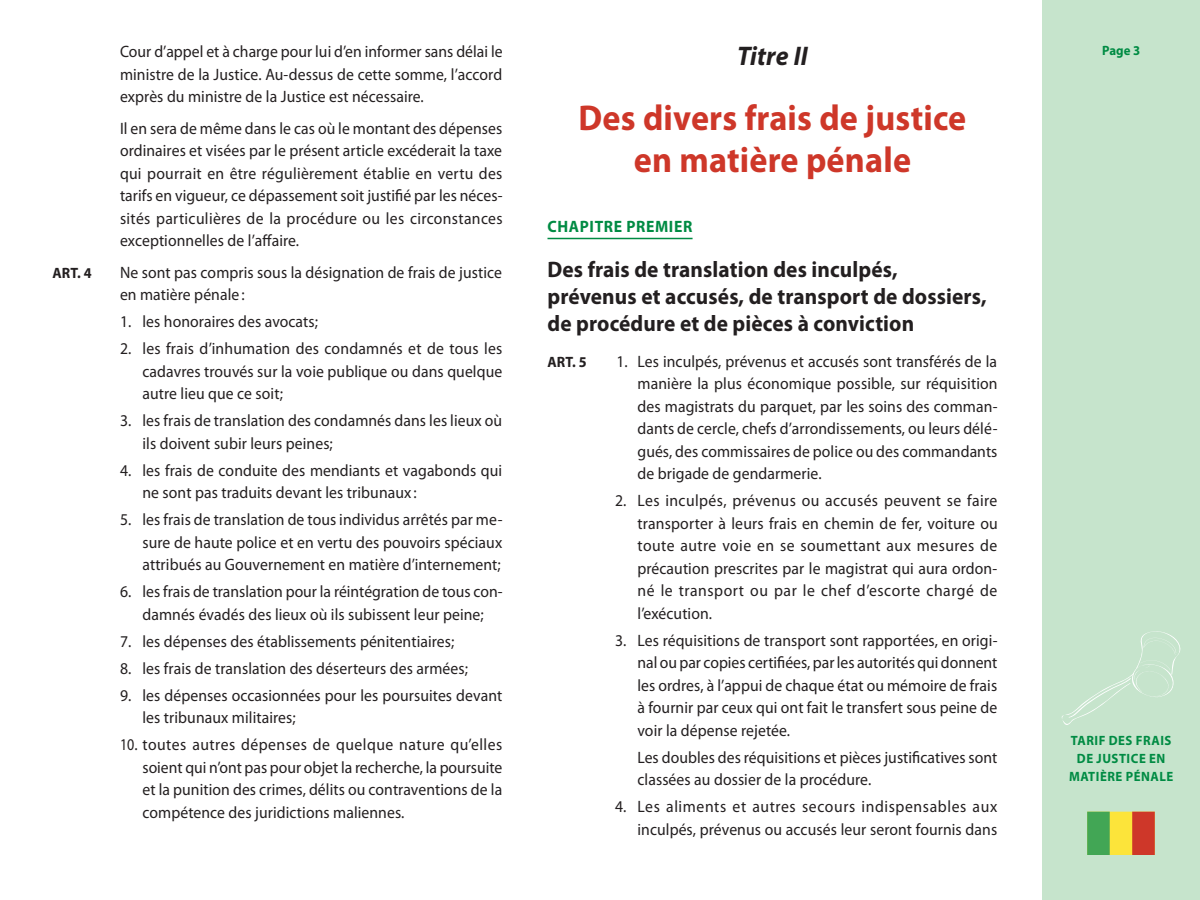
<style>
.page{position:relative;width:1200px;height:900px;background:#fff}
.page>*{position:absolute;margin:0;border:0;box-sizing:border-box;transform-origin:0 0}
.t1{font:700 36px/42px "Myriad Pro";letter-spacing:.005em;color:#ce3729;text-align:center;scale:.95 1}
.t2{font:italic 700 27px "Myriad Pro";letter-spacing:.005em;color:#231f20;scale:.95 1}
.t3{font:700 22.5px/27px "Myriad Pro";letter-spacing:.005em;color:#231f20;scale:.95 1}
.t4{font:16.5px/22.5px "Myriad Pro";letter-spacing:.005em;color:#231f20;scale:.95 1}
.t5{font:16.5px/22.5px "Myriad Pro";letter-spacing:.005em;color:#231f20;text-align:justify;scale:.85 1}
.t6{font:700 16.5px "Myriad Pro";letter-spacing:.04em;color:#008b43;scale:.95 1}
.t7{font:700 15px "Myriad Pro";letter-spacing:.005em;color:#231f20;scale:.95 1}
.t8{font:700 13.5px/18px "Myriad Pro";letter-spacing:.04em;color:#008b43;text-align:center;scale:.95 1}
</style>
<div class="page">
<div style="left:1042px;top:0;width:158px;height:900px;background:#c6e4cc"></div>
<svg style="left:1087px;top:812px;width:68px;height:43px"></svg>
<svg style="left:1062px;top:631px;width:118px;height:94px"></svg>
<hr style="left:548px;top:238px;width:145px;height:1px;background:#008b43">
<p class="t4" style="left:120px;top:41px;width:404px">Cour d’appel et à charge pour lui d’en informer sans délai le</p>
<p class="t8" style="left:1102px;top:42px;width:42px">Page 3</p>
<p class="t4" style="left:120px;top:63px;width:404px">ministre de la Justice. Au-dessus de cette somme, l’accord exprès du ministre de la Justice est nécessaire.</p>
<p class="t4" style="left:120px;top:117px;width:404px;text-align:justify">Il en sera de même dans le cas où le montant des dépenses ordinaires et visées par le présent article excéderait la taxe qui pourrait en être régulièrement établie en vertu des tarifs en vigueur, ce dépassement soit justifié par les néces&shy;sités particulières de la procédure ou les circonstances exceptionnelles de l’affaire.</p>
<h2 class="t2" style="left:737px;top:41px;width:76px">Titre II</h2>
<h1 class="t1" style="left:579px;top:97px;width:410px">Des divers frais de justice en matière pénale</h1>
<p class="t6" style="left:548px;top:217px;width:154px">CHAPITRE PREMIER</p>
<h3 class="t3" style="left:548px;top:256px;width:464px">Des frais de translation des inculpés, prévenus et accusés, de transport de dossiers, de procédure et de pièces à conviction</h3>
<p class="t7" style="left:548px;top:353px;width:43px">ART. 5</p>
<p class="t4" style="left:638px;top:350px;width:381px;text-align:justify;text-indent:-21px">1. Les inculpés, prévenus et accusés sont transférés de la manière la plus économique possible, sur réquisition des magistrats du parquet, par les soins des comman&shy;dants de cercle, chefs d’arrondissements, ou leurs délé&shy;gués, des commissaires de police ou des commandants de brigade de gendarmerie.</p>
<p class="t4" style="left:638px;top:490px;width:381px;text-align:justify;text-indent:-22px">2. Les inculpés, prévenus ou accusés peuvent se faire transporter à leurs frais en chemin de fer, voiture ou toute autre voie en se soumettant aux mesures de précaution prescrites par le magistrat qui aura ordon&shy;né le transport ou par le chef d’escorte chargé de l’exécution.</p>
<p class="t4" style="left:638px;top:629px;width:380px;text-align:justify;text-indent:-22px">3. Les réquisitions de transport sont rapportées, en origi&shy;nal ou par copies certifiées, par les autorités qui donnent les ordres, à l’appui de chaque état ou mémoire de frais à fournir par ceux qui ont fait le transfert sous peine de voir la dépense rejetée.</p>
<p class="t4" style="left:638px;top:746px;width:380px">Les doubles des réquisitions et pièces justificatives sont classées au dossier de la procédure.</p>
<p class="t4" style="left:615px;top:796px;width:404px;text-align:right">4. Les aliments et autres secours indispensables aux inculpés, prévenus ou accusés leur seront fournis dans</p>
<p class="t7" style="left:52px;top:264px;width:43px">ART. 4</p>
<p class="t4" style="left:120px;top:261px;width:404px">Ne sont pas compris sous la désignation de frais de justice en matière pénale :</p>
<p class="t4" style="left:120px;top:311px;width:210px">1. les honoraires des avocats;</p>
<p class="t4" style="left:142px;top:338px;width:380px;text-align:justify;text-indent:-22px">2. les frais d’inhumation des condamnés et de tous les cadavres trouvés sur la voie publique ou dans quelque autre lieu que ce soit;</p>
<p class="t4" style="left:142px;top:410px;width:380px;text-indent:-22px">3. les frais de translation des condamnés dans les lieux où ils doivent subir leurs peines;</p>
<p class="t4" style="left:142px;top:459px;width:380px;text-indent:-22px">4. les frais de conduite des mendiants et vagabonds qui ne sont pas traduits devant les tribunaux :</p>
<p class="t4" style="left:142px;top:509px;width:380px;text-align:justify;text-indent:-22px">5. les frais de translation de tous individus arrêtés par me&shy;sure de haute police et en vertu des pouvoirs spéciaux attribués au Gouvernement en matière d’internement;</p>
<p class="t4" style="left:120px;top:581px;width:404px;text-align:center">6. les frais de translation pour la réintégration de tous con&shy;damnés évadés des lieux où ils subissent leur peine;</p>
<p class="t4" style="left:120px;top:630px;width:354px">7. les dépenses des établissements pénitentiaires;</p>
<p class="t4" style="left:120px;top:657px;width:368px">8. les frais de translation des déserteurs des armées;</p>
<p class="t4" style="left:142px;top:684px;width:380px;text-indent:-22px">9. les dépenses occasionnées pour les poursuites devant les tribunaux militaires;</p>
<p class="t5" style="left:142px;top:734px;width:425px;text-indent:-22px">10. toutes autres dépenses de quelque nature qu’elles soient qui n’ont pas pour objet la recherche, la poursuite et la punition des crimes, délits ou contraventions de la compétence des juridictions maliennes.</p>
<p class="t8" style="left:1069px;top:732px;width:111px">TARIF DES FRAIS<br>DE JUSTICE EN<br>MATIÈRE PÉNALE</p>
</div>
